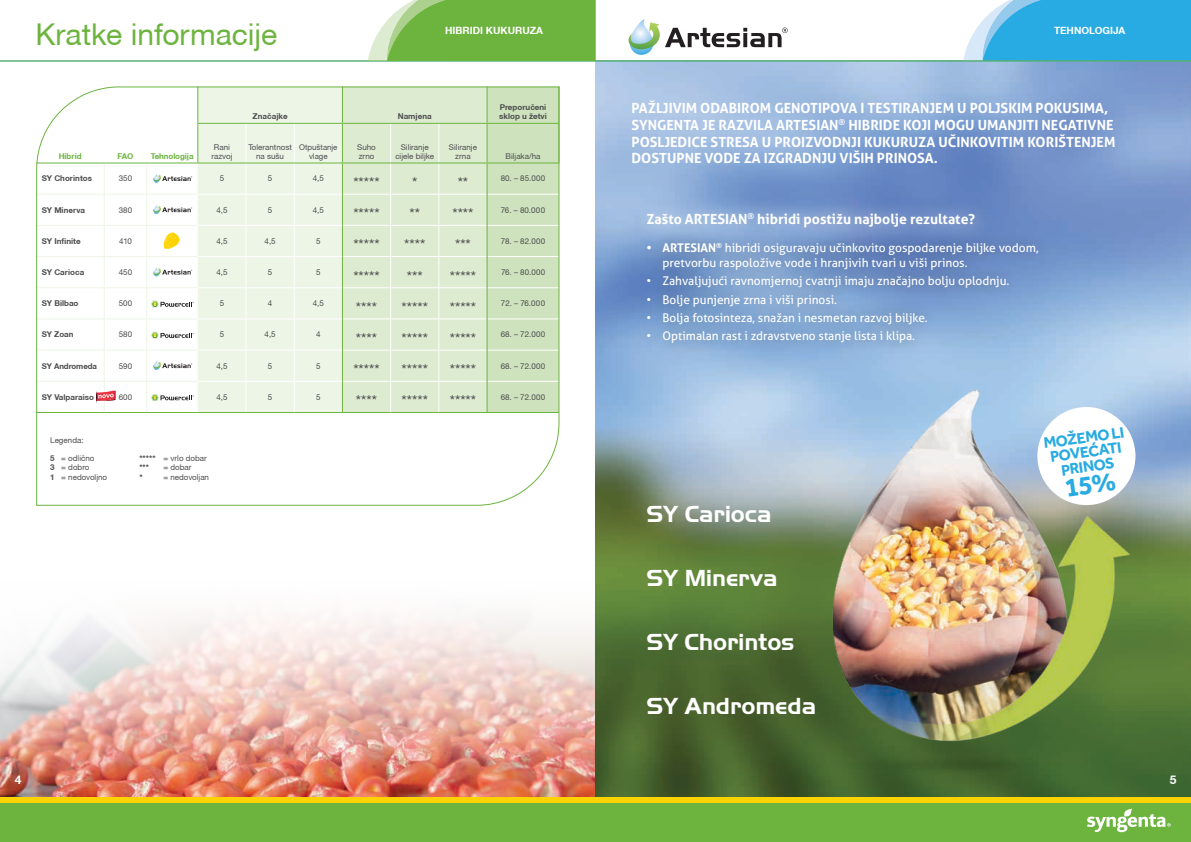
<style>
.page{position:relative;width:1191px;height:842px;background:#fff}
.page>*{position:absolute;margin:0;border:0;box-sizing:border-box;transform-origin:0 0}
.t1{font:30px "Helvetica Neue CE";color:#6db43f}
.t2{font:20.2px "Syngenta Handel Gothic Latin";letter-spacing:-.005em;color:#fff}
.t3{font:700 15.8px/14.7px "Effra";color:#28aae2;text-align:center}
.t4{font:15px "Helvetica Neue CE";color:#4d4d4f}
.t5{font:700 14px/16.8px "Aller";color:#fff}
.t6{font:12px/14.4px "Aller";color:#fff}
.t7{font:700 12px "Helvetica Neue CE";color:#fff}
.t8{font:700 10px "Helvetica Neue CE";color:#fff}
.t9{font:8px/9px "Helvetica Neue CE";color:#4d4d4f;text-align:center}
.t10{font:700 8px/9px "Helvetica Neue CE";color:#4d4d4f}
.t11{font:700 8px "Helvetica Neue CE";letter-spacing:-.01em;color:#6db43f}
.s1{font-weight:700}
</style>
<div class="page">
<img style="left:0;top:615px;width:595px;height:182px">
<svg style="left:36px;top:86px;width:524px;height:420px"></svg>
<svg style="left:96px;top:390px;width:20px;height:14px"></svg>
<img style="left:595px;top:61px;width:596px;height:736px">
<div style="left:635px;top:231px;width:414px;height:124px;background:#231f20;opacity:.4"></div>
<div style="left:634px;top:199px;width:360px;height:46px;background:#fff;opacity:.77"></div>
<svg style="left:628px;top:19px;width:159px;height:36px"></svg>
<img style="left:760px;top:386px;width:380px;height:52px">
<img style="left:689px;top:438px;width:502px;height:359px">
<svg style="left:963px;top:0;width:228px;height:60px;background:#46b5e5"></svg>
<svg style="left:368px;top:0;width:227px;height:60px;background:#7fbd57"></svg>
<hr style="left:0;top:60px;width:1191px;height:1px;background:#6db43f">
<div style="left:0;top:802px;width:1191px;height:40px;background:#6db43f"></div>
<div style="left:0;top:797px;width:1191px;height:5px;background:#ffd300"></div>
<svg style="left:1087px;top:809px;width:83px;height:23px"></svg>
<svg style="left:1065px;top:472px;width:50px;height:24px"></svg>
<h1 class="t1" style="left:36px;top:16px;width:243px">Kratke informacije</h1>
<p class="t8" style="left:445px;top:25px;width:99px">HIBRIDI KUKURUZA</p>
<p class="t8" style="left:1054px;top:25px;width:73px">TEHNOLOGIJA</p>
<p class="t11" style="left:59px;top:151px;width:25px">Hibrid</p>
<p class="t11" style="left:118px;top:151px;width:17px">FAO</p>
<p class="t11" style="left:151px;top:151px;width:44px">Tehnologija</p>
<p class="t10" style="left:253px;top:112px;width:36px">Značajke</p>
<p class="t10" style="left:398px;top:112px;width:35px">Namjena</p>
<p class="t10" style="left:499px;top:103px;width:49px">Preporučeni sklop u žetvi</p>
<p class="t9" style="left:211px;top:143px;width:23px">Rani razvoj</p>
<p class="t9" style="left:248px;top:143px;width:45px">Tolerantnost na sušu</p>
<p class="t9" style="left:299px;top:143px;width:40px">Otpuštanje vlage</p>
<p class="t9" style="left:357px;top:143px;width:20px;text-align:left">Suho zrno</p>
<p class="t9" style="left:395px;top:143px;width:40px">Siliranje cijele biljke</p>
<p class="t9" style="left:449px;top:143px;width:29px">Siliranje zrna</p>
<p class="t9" style="left:505px;top:152px;width:36px">Biljaka/ha</p>
<p class="t10" style="left:42px;top:174px;width:52px">SY Chorintos</p>
<p class="t9" style="left:119px;top:174px;width:15px">350</p>
<p class="t9" style="left:220px;top:174px;width:6px">5</p>
<p class="t9" style="left:268px;top:174px;width:6px">5</p>
<p class="t9" style="left:313px;top:174px;width:13px">4,5</p>
<h3 class="t4" style="left:353px;top:174px;width:28px">*****</h3>
<h3 class="t4" style="left:412px;top:174px;width:7px">*</h3>
<h3 class="t4" style="left:458px;top:174px;width:12px">**</h3>
<p class="t9" style="left:501px;top:174px;width:46px">80. – 85.000</p>
<p class="t10" style="left:42px;top:205px;width:45px">SY Minerva</p>
<p class="t9" style="left:119px;top:205px;width:15px">380</p>
<p class="t9" style="left:216px;top:205px;width:13px">4,5</p>
<p class="t9" style="left:268px;top:205px;width:6px">5</p>
<p class="t9" style="left:313px;top:205px;width:13px">4,5</p>
<h3 class="t4" style="left:353px;top:205px;width:28px">*****</h3>
<h3 class="t4" style="left:409px;top:205px;width:12px">**</h3>
<h3 class="t4" style="left:452px;top:205px;width:23px">****</h3>
<p class="t9" style="left:501px;top:205px;width:46px">76. – 80.000</p>
<p class="t10" style="left:42px;top:237px;width:40px">SY Infinite</p>
<p class="t9" style="left:119px;top:237px;width:14px">410</p>
<p class="t9" style="left:216px;top:237px;width:13px">4,5</p>
<p class="t9" style="left:264px;top:237px;width:13px">4,5</p>
<p class="t9" style="left:316px;top:237px;width:6px">5</p>
<h3 class="t4" style="left:353px;top:236px;width:28px">*****</h3>
<h3 class="t4" style="left:404px;top:236px;width:23px">****</h3>
<h3 class="t4" style="left:455px;top:236px;width:17px">***</h3>
<p class="t9" style="left:501px;top:237px;width:46px">78. – 82.000</p>
<p class="t10" style="left:42px;top:268px;width:44px">SY Carioca</p>
<p class="t9" style="left:119px;top:268px;width:15px">450</p>
<p class="t9" style="left:216px;top:268px;width:13px">4,5</p>
<p class="t9" style="left:268px;top:268px;width:6px">5</p>
<p class="t9" style="left:316px;top:268px;width:6px">5</p>
<h3 class="t4" style="left:353px;top:267px;width:28px">*****</h3>
<h3 class="t4" style="left:407px;top:267px;width:17px">***</h3>
<h3 class="t4" style="left:450px;top:267px;width:28px">*****</h3>
<p class="t9" style="left:501px;top:268px;width:46px">76. – 80.000</p>
<p class="t10" style="left:42px;top:299px;width:38px">SY Bilbao</p>
<p class="t9" style="left:119px;top:299px;width:15px">500</p>
<p class="t9" style="left:220px;top:299px;width:6px">5</p>
<p class="t9" style="left:268px;top:299px;width:6px">4</p>
<p class="t9" style="left:313px;top:299px;width:13px">4,5</p>
<h3 class="t4" style="left:356px;top:298px;width:23px">****</h3>
<h3 class="t4" style="left:401px;top:298px;width:28px">*****</h3>
<h3 class="t4" style="left:450px;top:298px;width:28px">*****</h3>
<p class="t9" style="left:501px;top:299px;width:46px">72. – 76.000</p>
<p class="t10" style="left:42px;top:330px;width:33px">SY Zoan</p>
<p class="t9" style="left:119px;top:330px;width:15px">580</p>
<p class="t9" style="left:220px;top:330px;width:6px">5</p>
<p class="t9" style="left:264px;top:330px;width:13px">4,5</p>
<p class="t9" style="left:316px;top:330px;width:6px">4</p>
<h3 class="t4" style="left:356px;top:330px;width:23px">****</h3>
<h3 class="t4" style="left:401px;top:330px;width:28px">*****</h3>
<h3 class="t4" style="left:450px;top:330px;width:28px">*****</h3>
<p class="t9" style="left:501px;top:330px;width:46px">68. – 72.000</p>
<p class="t10" style="left:42px;top:361px;width:57px">SY Andromeda</p>
<p class="t9" style="left:119px;top:361px;width:15px">590</p>
<p class="t9" style="left:216px;top:361px;width:13px">4,5</p>
<p class="t9" style="left:268px;top:361px;width:6px">5</p>
<p class="t9" style="left:316px;top:361px;width:6px">5</p>
<h3 class="t4" style="left:353px;top:361px;width:28px">*****</h3>
<h3 class="t4" style="left:401px;top:361px;width:28px">*****</h3>
<h3 class="t4" style="left:450px;top:361px;width:28px">*****</h3>
<p class="t9" style="left:501px;top:361px;width:46px">68. – 72.000</p>
<p class="t10" style="left:42px;top:392px;width:54px">SY Valparaiso</p>
<p class="t9" style="left:119px;top:392px;width:15px">600</p>
<p class="t9" style="left:216px;top:392px;width:13px">4,5</p>
<p class="t9" style="left:268px;top:392px;width:6px">5</p>
<p class="t9" style="left:316px;top:392px;width:6px">5</p>
<h3 class="t4" style="left:356px;top:392px;width:23px">****</h3>
<h3 class="t4" style="left:401px;top:392px;width:28px">*****</h3>
<h3 class="t4" style="left:450px;top:392px;width:28px">*****</h3>
<p class="t9" style="left:501px;top:392px;width:46px">68. – 72.000</p>
<p class="t9" style="left:50px;top:435px;width:35px">Legenda:</p>
<p class="t9" style="left:50px;top:453px;width:58px;line-height:9.6px;text-align:left"><span class="s1">5</span> = odlično<br><span class="s1">3</span> = dobro<br><span class="s1">1</span> = nedovoljno</p>
<p class="t9" style="left:139px;top:453px;width:69px;line-height:9.6px;text-align:left"><span class="s1">*****</span> = vrlo dobar <span class="s1">***</span></p>
<p class="t9" style="left:163px;top:463px;width:30px">= dobar</p>
<p class="t10" style="left:139px;top:473px;width:5px">*</p>
<p class="t9" style="left:163px;top:473px;width:47px">= nedovoljan</p>
<p class="t5" style="left:631px;top:100px;width:485px">PAŽLJIVIM ODABIROM GENOTIPOVA I TESTIRANJEM U POLJSKIM POKUSIMA, SYNGENTA JE RAZVILA ARTESIAN<sup>®</sup> HIBRIDE KOJI MOGU UMANJITI NEGATIVNE POSLJEDICE STRESA U PROIZVODNJI KUKURUZA UČINKOVITIM KORIŠTENJEM DOSTUPNE VODE ZA IZGRADNJU VIŠIH PRINOSA.</p>
<h3 class="t5" style="left:646px;top:210px;width:330px">Zašto ARTESIAN<sup>®</sup> hibridi postižu najbolje rezultate?</h3>
<h3 class="t6" style="left:662px;top:241px;width:377px;text-indent:-16px"><span class="s1">• ARTESIAN</span><sup>®</sup> hibridi osiguravaju učinkovito gospodarenje biljke vodom, pretvorbu raspoložive vode i hranjivih tvari u viši prinos.</h3>
<h3 class="t6" style="left:646px;top:274px;width:364px">• Zahvaljujući ravnomjernoj cvatnji imaju značajno bolju oplodnju.</h3>
<h3 class="t6" style="left:646px;top:292px;width:192px">• Bolje punjenje zrna i viši prinosi.</h3>
<h3 class="t6" style="left:646px;top:310px;width:283px">• Bolja fotosinteza, snažan i nesmetan razvoj biljke.</h3>
<h3 class="t6" style="left:646px;top:329px;width:270px">• Optimalan rast i zdravstveno stanje lista i klipa.</h3>
<h2 class="t2" style="left:646px;top:499px;width:126px">SY Carioca</h2>
<h2 class="t2" style="left:646px;top:563px;width:132px">SY Minerva</h2>
<h2 class="t2" style="left:646px;top:627px;width:149px">SY Chorintos</h2>
<h2 class="t2" style="left:646px;top:691px;width:171px">SY Andromeda</h2>
<h3 class="t3" style="left:1042px;top:435px;width:83px;rotate:-8deg">MOŽEMO LI<br>POVEĆATI<br>PRINOS</h3>
<h3 class="t7" style="left:15px;top:772px;width:8px">4</h3>
<h3 class="t7" style="left:1169px;top:772px;width:8px">5</h3>
</div>
